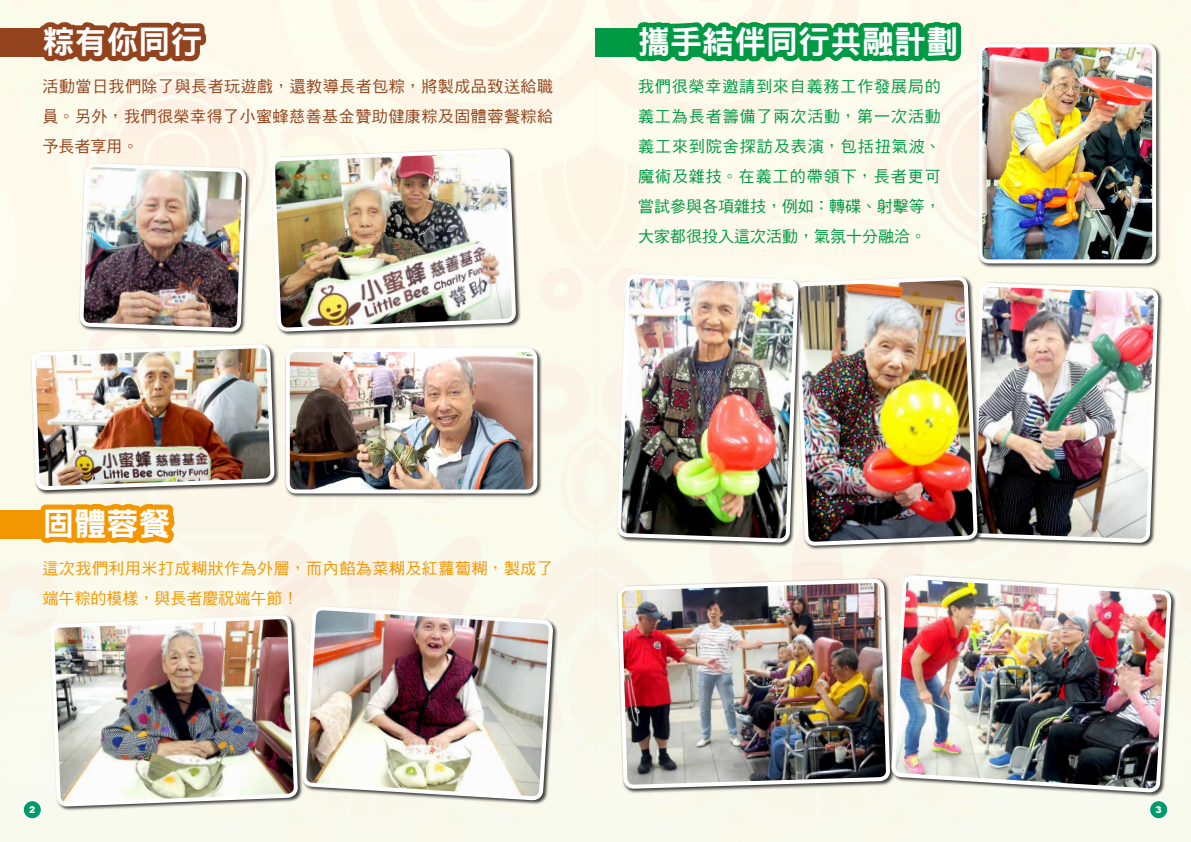
<style>
.page{position:relative;width:1191px;height:842px;background:#fcfaeb}
.page>*{position:absolute;margin:0;border:0;box-sizing:border-box;transform-origin:0 0}
.t1{font:32px "DF Hei Std W9";color:#fff}
.t2{font:16px/30px "DF Hei Std W5";color:#094;text-align:justify}
.t3{font:16px/30px "DF Hei Std W5";letter-spacing:.03em;color:#93431d;text-align:justify}
.t4{font:16px/30px "DF Hei Std W5";letter-spacing:.03em;color:#f39700}
.t5{font:900 9.2px "Arial";color:#fff}
</style>
<div class="page">
<img style="left:969px;top:70px;width:191px;height:503px">
<div style="left:794px;top:275px;width:188px;height:276px;background:#000;opacity:.75"></div>
<img style="left:800px;top:278px;width:175px;height:300px">
<div style="left:0;top:29px;width:190px;height:28px;background:#93431d"></div>
<div style="left:0;top:510px;width:160px;height:28px;background:#f39700"></div>
<svg style="left:30px;top:6px;width:47px;height:116px"></svg>
<img style="left:77px;top:0;width:171px;height:343px">
<div style="left:270px;top:148px;width:251px;height:188px;background:#000;opacity:.75"></div>
<img style="left:269px;top:0;width:245px;height:525px">
<div style="left:30px;top:343px;width:249px;height:152px;background:#000;opacity:.75"></div>
<img style="left:33px;top:346px;width:240px;height:363px">
<div style="left:285px;top:347px;width:257px;height:151px;background:#000;opacity:.75"></div>
<img style="left:291px;top:353px;width:241px;height:135px">
<div style="left:286px;top:348px;width:251px;height:145px;border:4px solid #fff;border-radius:9px"></div>
<img style="left:48px;top:617px;width:252px;height:225px">
<img style="left:300px;top:500px;width:255px;height:342px">
<svg style="left:562px;top:8px;width:404px;height:62px;background:#6fc38c"></svg>
<img style="left:615px;top:61px;width:185px;height:695px">
<div style="left:977px;top:42px;width:184px;height:226px;background:#000;opacity:.75"></div>
<img style="left:983px;top:48px;width:168px;height:210px">
<div style="left:978px;top:43px;width:178px;height:220px;border:4px solid #fff;border-radius:9px"></div>
<div style="left:616px;top:578px;width:279px;height:215px;background:#000;opacity:.75"></div>
<img style="left:619px;top:581px;width:269px;height:261px">
<img style="left:889px;top:573px;width:284px;height:269px">
<div style="left:1149px;top:800px;width:19px;height:19px;background:#009b6b;border-radius:50%"></div>
<div style="left:1148px;top:799px;width:21px;height:21px;border:2px solid #fff;border-radius:50%"></div>
<div style="left:23px;top:800px;width:19px;height:19px;background:#009b6b;border-radius:50%"></div>
<div style="left:22px;top:799px;width:21px;height:21px;border:2px solid #fff;border-radius:50%"></div>
<h1 class="t1" style="left:43px;top:24px;width:161px">粽有你同行</h1>
<p class="t3" style="left:43px;top:71px;width:512px">活動當日我們除了與長者玩遊戲，還教導長者包粽，將製成品致送給職員。另外，我們很榮幸得了小蜜蜂慈善基金贊助健康粽及固體蓉餐粽給予長者享用。</p>
<h1 class="t1" style="left:638px;top:24px;width:321px">攜手結伴同行共融計劃</h1>
<p class="t2" style="left:638px;top:71px;width:304px">我們很榮幸邀請到來自義務工作發展局的義工為長者籌備了兩次活動，第一次活動義工來到院舍探訪及表演，包括扭氣波、魔術及雜技。在義工的帶領下，長者更可嘗試參與各項雜技，例如：轉碟、射擊等，大家都很投入這次活動，氣氛十分融洽。</p>
<h1 class="t1" style="left:43px;top:506px;width:129px">固體蓉餐</h1>
<p class="t4" style="left:43px;top:553px;width:512px">這次我們利用米打成糊狀作為外層，而內餡為菜糊及紅蘿蔔糊，製成了端午粽的模樣，與長者慶祝端午節！</p>
<p class="t5" style="left:29px;top:803px;width:8px">2</p>
<p class="t5" style="left:1155px;top:803px;width:8px">3</p>
</div>
